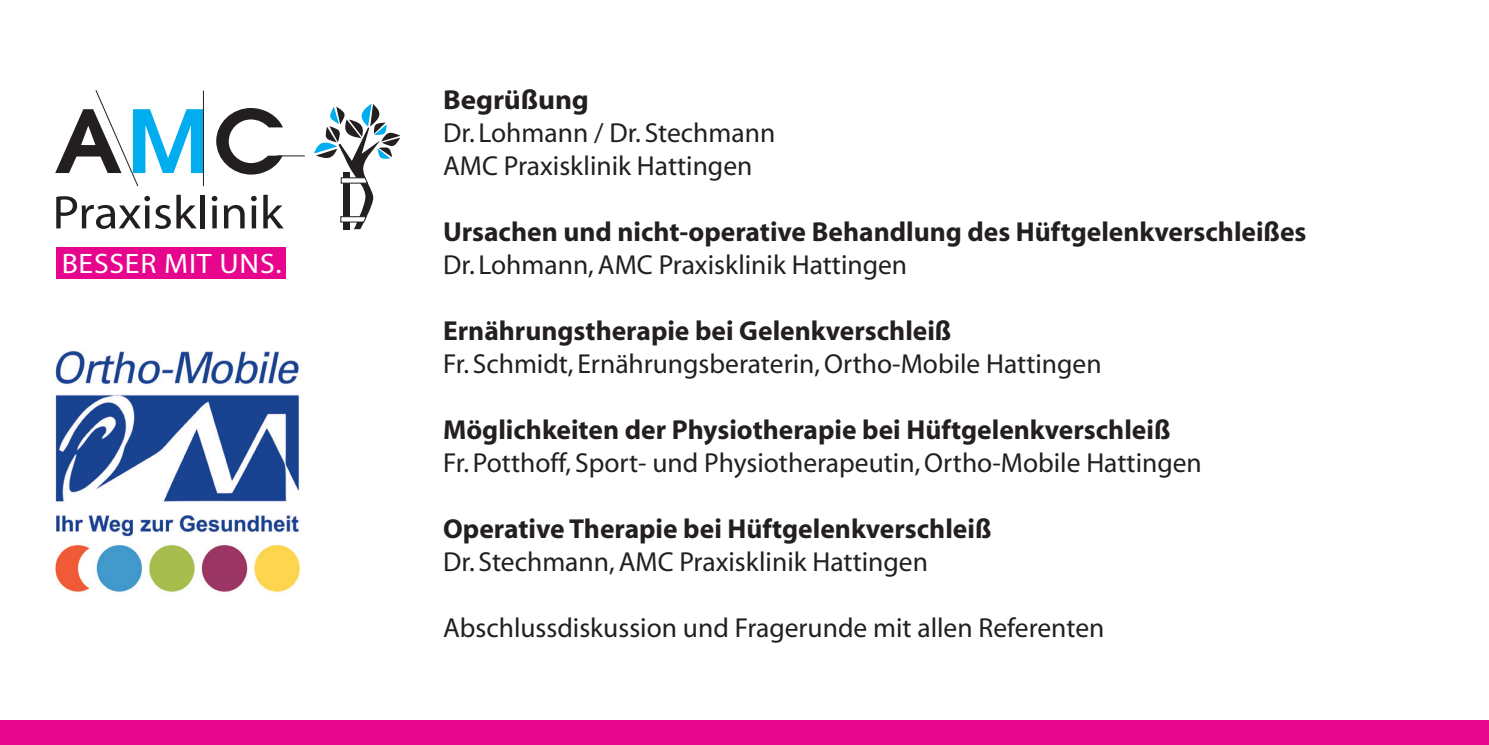
<style>
.page{position:relative;width:1489px;height:745px;background:#fff}
.page>*{position:absolute;margin:0;border:0;box-sizing:border-box;transform-origin:0 0}
.t1{font:600 86.25px "Avant Garde";color:#231f20;scale:1.06 1}
.t2{font:47.25px "Myriad";color:#231f20;scale:1.06 1}
.t3{font:28.25px "Myriad";letter-spacing:.025em;color:#fff;scale:1.06 1}
.t4{font:27.5px/33px "Myriad";color:#231f20}
.t5{font:700 27.5px "Myriad";color:#231f20}
.t6{font:700 27.5px "Myriad";color:#231f20;scale:1.06 1}
.s1{color:#00aeef}
</style>
<div class="page">
<div style="left:0;top:719px;width:1488px;height:25px;background:#e6058c"></div>
<svg style="left:314px;top:104px;width:86px;height:125px"></svg>
<svg style="left:277px;top:155px;width:28px;height:1px"></svg>
<svg style="left:95px;top:90px;width:44px;height:97px"></svg>
<hr style="left:203px;top:90px;width:1px;height:96px;background:#231f20">
<div style="left:56px;top:247px;width:229px;height:31px;background:#e6058c"></div>
<img style="left:55px;top:351px;width:245px;height:241px">
<h1 class="t1" style="left:55px;top:84px;width:219px">A<span class="s1">M</span>C</h1>
<h2 class="t2" style="left:52px;top:189px;width:219px">Praxisklinik</h2>
<p class="t3" style="left:62px;top:249px;width:209px">BESSER MIT UNS.</p>
<p class="t6" style="left:443px;top:85px;width:139px">Begrüßung</p>
<p class="t4" style="left:443px;top:117px;width:334px">Dr. Lohmann / Dr. Stechmann<br>AMC Praxisklinik Hattingen</p>
<p class="t5" style="left:443px;top:217px;width:864px">Ursachen und nicht-operative Behandlung des Hüftgelenkverschleißes</p>
<p class="t4" style="left:443px;top:249px;width:465px">Dr. Lohmann, AMC Praxisklinik Hattingen</p>
<p class="t5" style="left:443px;top:316px;width:510px">Ernährungstherapie bei Gelenkverschleiß</p>
<p class="t4" style="left:443px;top:348px;width:660px">Fr. Schmidt, Ernährungsberaterin, Ortho-Mobile Hattingen</p>
<p class="t5" style="left:443px;top:415px;width:728px">Möglichkeiten der Physiotherapie bei Hüftgelenkverschleiß</p>
<p class="t4" style="left:443px;top:447px;width:760px">Fr. Potthoff, Sport- und Physiotherapeutin, Ortho-Mobile Hattingen</p>
<p class="t5" style="left:443px;top:514px;width:550px">Operative Therapie bei Hüftgelenkverschleiß</p>
<p class="t4" style="left:443px;top:546px;width:486px">Dr. Stechmann, AMC Praxisklinik Hattingen</p>
<p class="t4" style="left:443px;top:612px;width:662px">Abschlussdiskussion und Fragerunde mit allen Referenten</p>
</div>
